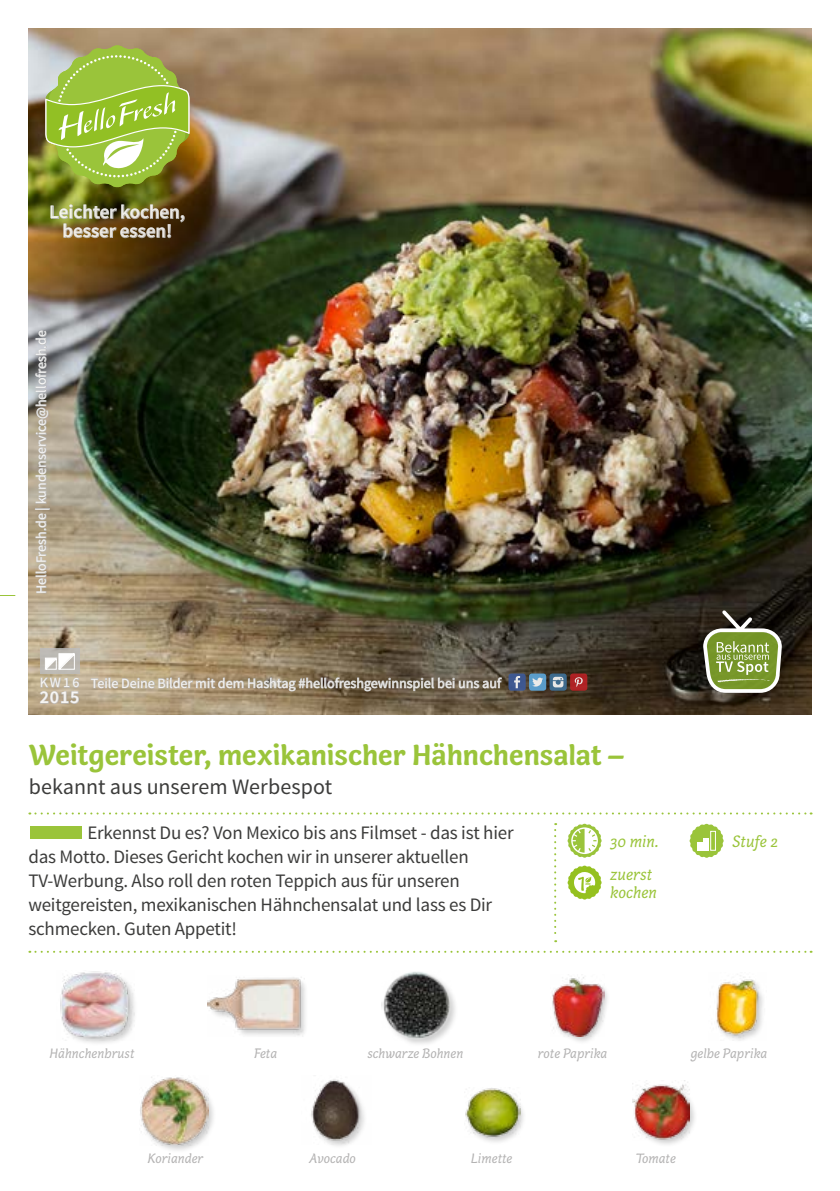
<style>
.page{position:relative;width:840px;height:1191px;background:#fff}
.page>*{position:absolute;margin:0;border:0;box-sizing:border-box;transform-origin:0 0}
.FRONT_Recipe_Title{font:700 30px "Capucine Basic";letter-spacing:-.005em;color:#9ac43a}
.FRONT_Recipe_Subtitl{font:22px "Source Sans Pro";color:#3c3c3b}
.FRONT___BACK_Running{font:19px/24px "Source Sans Pro";letter-spacing:-.01em;color:#3c3c3b}
.t1{font:600 19px/19px "Source Sans Pro";color:#fff;text-align:center}
.t2{font:600 18px "Source Sans Pro";color:#fff}
.FRONT_Icons{font:italic 17px "Capucine Basic";color:#9ac43a}
.t3{font:14px "Source Sans Pro";color:#fff}
.FRONT_ingredients{font:italic 14px "Capucine Basic";color:#b3b2b2}
</style>
<div class="page">
<img style="left:28px;top:28px;width:783px;height:686px">
<svg style="left:702px;top:610px;width:79px;height:83px"></svg>
<svg style="left:29px;top:812px;width:782px;height:2px"></svg>
<svg style="left:554px;top:823px;width:2px;height:119px"></svg>
<svg style="left:29px;top:950px;width:782px;height:2px"></svg>
<svg style="left:35px;top:330px;width:15px;height:264px"></svg>
<svg style="left:90px;top:673px;width:412px;height:24px"></svg>
<div style="left:508px;top:673px;width:17px;height:17px;background:#3e5890;border-radius:3px"></div>
<svg style="left:514px;top:676px;width:6px;height:12px"></svg>
<svg style="left:549px;top:673px;width:17px;height:17px"></svg>
<svg style="left:552px;top:677px;width:11px;height:10px"></svg>
<div style="left:528px;top:673px;width:18px;height:17px;background:#5b9dcb;border-radius:3px"></div>
<svg style="left:532px;top:677px;width:11px;height:9px"></svg>
<svg style="left:569px;top:673px;width:18px;height:17px"></svg>
<svg style="left:574px;top:677px;width:8px;height:10px"></svg>
<svg style="left:0;top:595px;width:15px;height:1px"></svg>
<svg style="left:45px;top:45px;width:144px;height:143px"></svg>
<img style="left:50px;top:204px;width:135px;height:48px">
<div style="left:30px;top:826px;width:52px;height:12px;background:#9ac43a"></div>
<div style="left:40px;top:648px;width:39px;height:26px;background:linear-gradient(to right,#bcb8b4,#bab8b2)"></div>
<svg style="left:39px;top:653px;width:41px;height:51px"></svg>
<div style="left:62px;top:971px;width:75px;height:75px;background:#000;opacity:.2"></div>
<img style="left:60px;top:971px;width:74px;height:69px">
<div style="left:209px;top:979px;width:99px;height:58px;background:#f5f5f5"></div>
<img style="left:207px;top:977px;width:97px;height:58px">
<div style="left:139px;top:1076px;width:77px;height:77px;background:#000;opacity:.2"></div>
<img style="left:139px;top:1076px;width:70px;height:69px">
<div style="left:310px;top:1079px;width:59px;height:69px;background:#000;opacity:.2"></div>
<img style="left:310px;top:1079px;width:59px;height:65px">
<div style="left:464px;top:1088px;width:63px;height:57px;background:#000;opacity:.2"></div>
<img style="left:464px;top:1087px;width:56px;height:50px">
<div style="left:632px;top:1082px;width:66px;height:65px;background:#000;opacity:.2"></div>
<img style="left:632px;top:1080px;width:57px;height:60px">
<div style="left:383px;top:973px;width:75px;height:75px;background:#000;opacity:.2"></div>
<img style="left:381px;top:972px;width:70px;height:68px">
<div style="left:551px;top:977px;width:60px;height:68px;background:#000;opacity:.2"></div>
<img style="left:551px;top:977px;width:53px;height:59px">
<img style="left:716px;top:975px;width:47px;height:65px">
<svg style="left:567px;top:865px;width:34px;height:34px"></svg>
<svg style="left:567px;top:823px;width:34px;height:35px"></svg>
<svg style="left:689px;top:823px;width:34px;height:35px"></svg>
<div style="left:710px;top:831px;width:5px;height:19px;border:1px solid #fff"></div>
<p class="t1" style="left:50px;top:203px;width:137px">Leichter kochen, besser essen!</p>
<p class="t3" style="left:33px;top:594px;width:265px;rotate:-90deg">HelloFresh.de | kundenservice@hellofresh.de</p>
<p class="t3" style="left:40px;top:674px;width:41px">KW16</p>
<p class="t2" style="left:40px;top:686px;width:41px">2015</p>
<p class="t3" style="left:91px;top:674px;width:411px">Teile Deine Bilder mit dem Hashtag #hellofreshgewinnspiel bei uns auf</p>
<p class="FRONT_Recipe_Title" style="left:29px;top:731px;width:596px">Weitgereister, mexikanischer Hähnchensalat –</p>
<p class="FRONT_Recipe_Subtitl" style="left:29px;top:772px;width:305px">bekannt aus unserem Werbespot</p>
<p class="FRONT___BACK_Running" style="left:28px;top:820px;width:486px;text-indent:59px">Erkennst Du es? Von Mexico bis ans Filmset - das ist hier das Motto. Dieses Gericht kochen wir in unserer aktuellen TV-Werbung. Also roll den roten Teppich aus für unseren weitgereisten, mexikanischen Hähnchensalat und lass es Dir schmecken. Guten Appetit!</p>
<p class="FRONT_Icons" style="left:609px;top:829px;width:50px">30 min.</p>
<p class="FRONT_Icons" style="left:609px;top:862px;width:44px">zuerst</p>
<p class="FRONT_Icons" style="left:609px;top:880px;width:48px">kochen</p>
<p class="FRONT_Icons" style="left:731px;top:829px;width:47px">Stufe 2</p>
<p class="FRONT_ingredients" style="left:50px;top:1042px;width:86px">Hähnchenbrust</p>
<p class="FRONT_ingredients" style="left:254px;top:1042px;width:25px">Feta</p>
<p class="FRONT_ingredients" style="left:367px;top:1042px;width:97px">schwarze Bohnen</p>
<p class="FRONT_ingredients" style="left:537px;top:1042px;width:71px">rote Paprika</p>
<p class="FRONT_ingredients" style="left:690px;top:1042px;width:78px">gelbe Paprika</p>
<p class="FRONT_ingredients" style="left:147px;top:1148px;width:57px">Koriander</p>
<p class="FRONT_ingredients" style="left:309px;top:1148px;width:48px">Avocado</p>
<p class="FRONT_ingredients" style="left:470px;top:1148px;width:43px">Limette</p>
<p class="FRONT_ingredients" style="left:635px;top:1148px;width:42px">Tomate</p>
</div>
